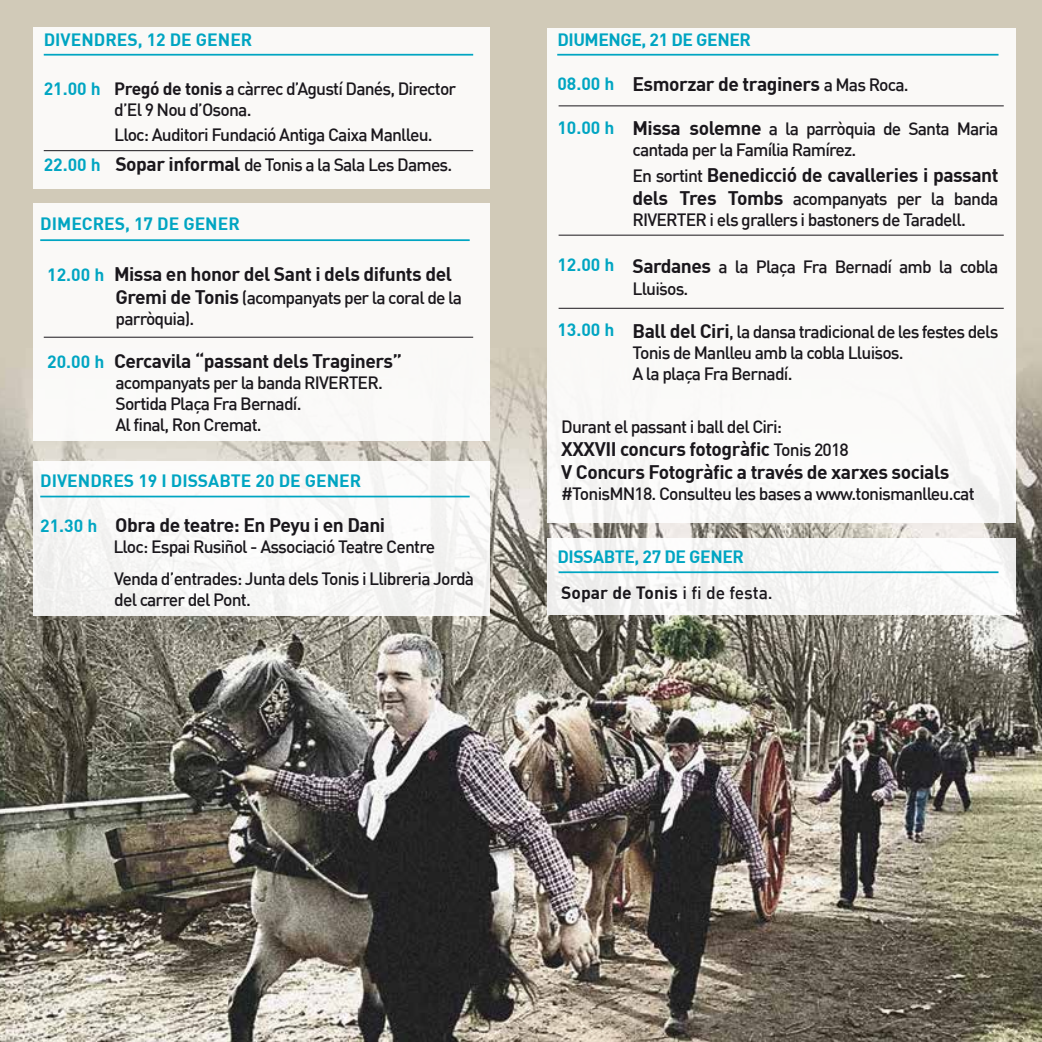
<style>
.page{position:relative;width:1042px;height:1042px;background:#fff}
.page>*{position:absolute;margin:0;border:0;box-sizing:border-box;transform-origin:0 0}
.t1{font:700 19.25px/22.8px "DIN";letter-spacing:-.025em;color:#1a171c}
.t2{font:500 17.5px/21px "DIN";letter-spacing:-.045em;color:#1a171c}
.t3{font:700 17.5px "DIN";color:#00a5c2}
.t4{font:700 17.5px/35.9px "DIN";letter-spacing:-.025em;color:#00a5c2}
.s1{font-weight:700}
.s2{font-weight:700;color:#00a5c2}
.s3{font-weight:700;font-size:19.25px}
.s4{font-size:17.5px;color:#00a5c2}
.s5{font-weight:500;font-size:17.5px}
.s6{color:#1a171c}
.s7{font-weight:500;color:#1a171c}
</style>
<div class="page">
<img style="left:0;top:0;width:1042px;height:1042px">
<div style="left:547px;top:28px;width:468px;height:494px;background:#faf9f7"></div>
<div style="left:33px;top:28px;width:457px;height:161px;background:#faf9f7"></div>
<div style="left:33px;top:203px;width:457px;height:238px;background:#faf9f7"></div>
<div style="left:33px;top:461px;width:457px;height:154px;background:#f9f8f7"></div>
<hr style="left:44px;top:54px;width:429px;height:2px;background:#00a5c2">
<hr style="left:40px;top:239px;width:430px;height:2px;background:#00a5c2">
<hr style="left:40px;top:496px;width:430px;height:1px;background:#00a5c2">
<hr style="left:44px;top:150px;width:429px;height:1px;background:#1a171c">
<hr style="left:44px;top:337px;width:429px;height:1px;background:#1a171c">
<div style="left:547px;top:538px;width:468px;height:77px;background:#f6f6f5"></div>
<hr style="left:557px;top:54px;width:441px;height:2px;background:#00a5c2">
<hr style="left:558px;top:571px;width:440px;height:2px;background:#00a5c2">
<hr style="left:558px;top:106px;width:446px;height:1px;background:#1a171c">
<hr style="left:558px;top:235px;width:446px;height:1px;background:#1a171c">
<hr style="left:558px;top:308px;width:446px;height:1px;background:#1a171c">
<p class="t3" style="left:44px;top:29px;width:210px">DIVENDRES, 12 DE GENER</p>
<p class="t3" style="left:44px;top:78px;width:59px">21.00 h</p>
<p class="t2" style="left:114px;top:78px;width:344px"><span class="s1">Pregó de tonis</span> a càrrec d’Agustí Danés, Director d’El 9 Nou d’Osona.</p>
<p class="t2" style="left:114px;top:124px;width:320px">Lloc: Auditori Fundació Antiga Caixa Manlleu.</p>
<p class="t2" style="left:44px;top:153px;width:410px"><span class="s2">22.00 h</span> <span class="s3">Sopar informal</span> de Tonis a la Sala Les Dames.</p>
<p class="t3" style="left:40px;top:212px;width:201px">DIMECRES, 17 DE GENER</p>
<p class="t1" style="left:47px;top:262px;width:406px"><span class="s4">12.00 h</span> Missa en honor del Sant i dels difunts del</p>
<p class="t2" style="left:116px;top:286px;width:348px"><span class="s3">Gremi de Tonis</span> (acompanyats per la coral de la parròquia).</p>
<p class="t1" style="left:47px;top:349px;width:356px"><span class="s4">20.00 h</span> Cercavila “passant dels Traginers”</p>
<p class="t2" style="left:116px;top:372px;width:269px">acompanyats per la banda RIVERTER.<br>Sortida Plaça Fra Bernadí.<br>Al final, Ron Cremat.</p>
<p class="t3" style="left:40px;top:470px;width:322px">DIVENDRES 19 I DISSABTE 20 DE GENER</p>
<p class="t1" style="left:40px;top:513px;width:346px"><span class="s4">21.30 h</span> Obra de teatre: En Peyu i en Dani</p>
<p class="t2" style="left:113px;top:536px;width:323px">Lloc: Espai Rusiñol - Associació Teatre Centre</p>
<p class="t2" style="left:114px;top:568px;width:361px">Venda d’entrades: Junta dels Tonis i Llibreria Jordà del carrer del Pont.</p>
<p class="t4" style="left:557px;top:21px;width:195px">DIUMENGE, 21 DE GENER</p>
<p class="t3" style="left:557px;top:72px;width:59px">08.00 h</p>
<p class="t3" style="left:557px;top:116px;width:59px">10.00 h</p>
<p class="t1" style="left:632px;top:72px;width:278px">Esmorzar de traginers <span class="s5">a Mas Roca.</span></p>
<p class="t2" style="left:632px;top:118px;width:367px"><span class="s3">Missa solemne</span> a la parròquia de Santa Maria cantada per la Família Ramírez.</p>
<p class="t1" style="left:632px;top:163px;width:367px"><span class="s5">En sortint</span> Benedicció de cavalleries i passant</p>
<p class="t2" style="left:632px;top:188px;width:367px"><span class="s3">dels Tres Tombs</span> acompanyats per la banda<br>RIVERTER i els grallers i bastoners de Taradell.</p>
<p class="t2" style="left:632px;top:256px;width:367px"><span class="s3">Sardanes</span> a la Plaça Fra Bernadí amb la cobla<br>Lluïsos.</p>
<p class="t2" style="left:632px;top:321px;width:367px"><span class="s3">Ball del Ciri</span>, la dansa tradicional de les festes dels<br>Tonis de Manlleu amb la cobla Lluïsos.<br>A la plaça Fra Bernadí.</p>
<p class="t3" style="left:557px;top:253px;width:59px">12.00 h</p>
<p class="t3" style="left:557px;top:318px;width:59px">13.00 h</p>
<p class="t2" style="left:561px;top:416px;width:222px">Durant el passant i ball del Ciri:</p>
<p class="t1" style="left:561px;top:437px;width:390px">XXXVII concurs fotogràfic <span class="s5">Tonis 2018<br></span>V Concurs Fotogràfic a través de xarxes socials</p>
<p class="t2" style="left:561px;top:482px;width:415px">#TonisMN18. Consulteu les bases a www.tonismanlleu.cat</p>
<p class="t4" style="left:557px;top:538px;width:217px">DISSABTE, 27 DE GENER<br><span class="s6">Sopar de Tonis</span> <span class="s7">i fi de festa.</span></p>
</div>
